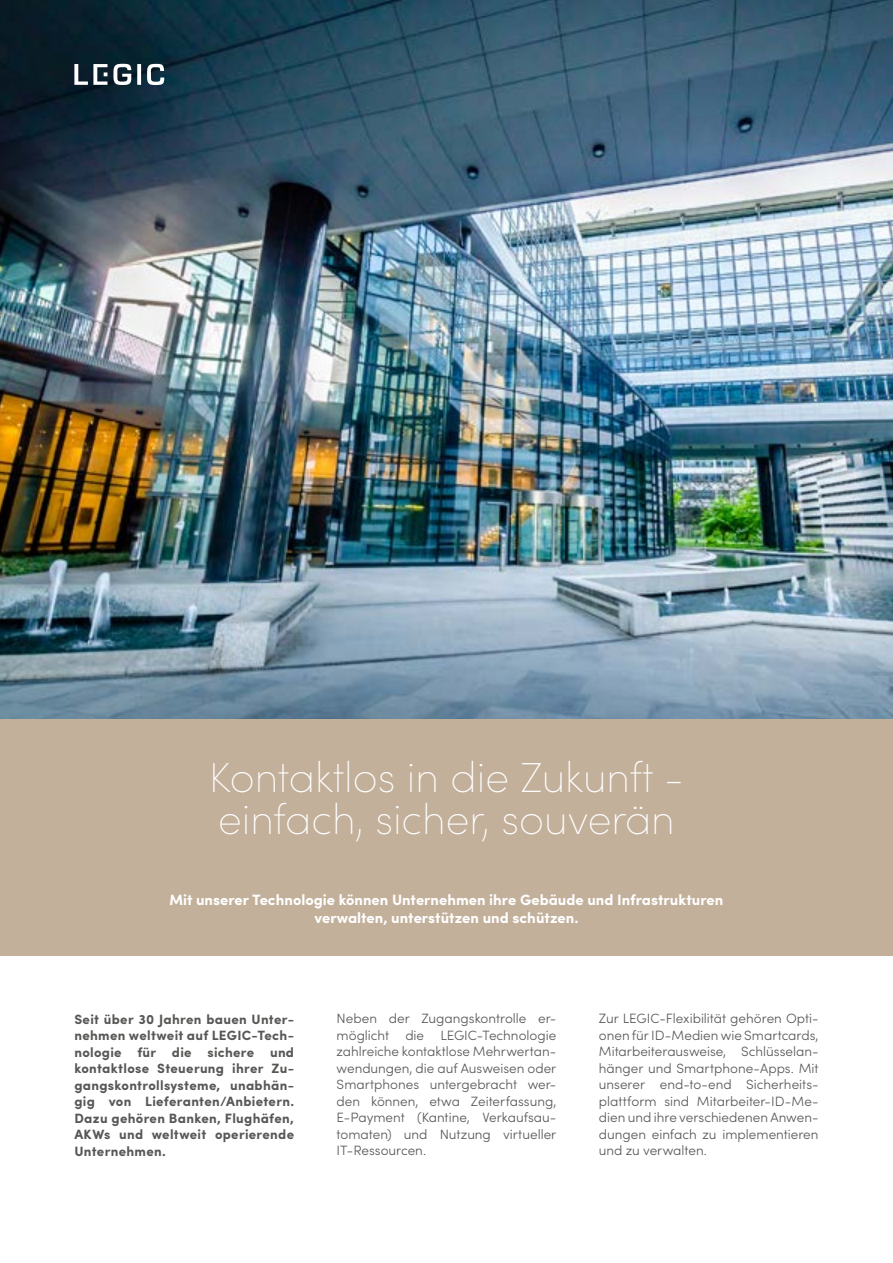
<style>
.page{position:relative;width:893px;height:1263px;background:#fff}
.page>*{position:absolute;margin:0;border:0;box-sizing:border-box;transform-origin:0 0}
.t1{font:200 42px/42px "Sofia Pro";color:#fff}
.t2{font:700 15px/18px "Sofia Pro";color:#fff;text-align:center}
.t3{font:300 13.5px/16.5px "Sofia Pro";color:#575756;text-align:justify}
.t4{font:700 13.5px/16.5px "Sofia Pro";letter-spacing:.02em;color:#575756;text-align:justify}
</style>
<div class="page">
<img style="left:0;top:0;width:893px;height:719px">
<div style="left:0;top:719px;width:893px;height:236px;background:#c3b09b"></div>
<svg style="left:137px;top:64px;width:4px;height:21px"></svg>
<svg style="left:147px;top:64px;width:17px;height:21px"></svg>
<svg style="left:113px;top:64px;width:18px;height:21px"></svg>
<svg style="left:74px;top:64px;width:33px;height:21px"></svg>
<h1 class="t1" style="left:209px;top:754px;width:477px">Kontaktlos in die Zukunft - einfach, sicher, souverän</h1>
<p class="t2" style="left:170px;top:890px;width:555px">Mit unserer Technologie können Unternehmen ihre Gebäude und Infrastrukturen verwalten, unterstützen und schützen.</p>
<p class="t4" style="left:74px;top:1010px;width:221px">Seit über 30 Jahren bauen Unter&shy;nehmen weltweit auf LEGIC-Tech&shy;nologie für die sichere und kontaktlose Steuerung ihrer Zu&shy;gangskontrollsysteme, unabhän&shy;gig von Lieferanten/Anbietern.<br>Dazu gehören Banken, Flughäfen, AKWs und weltweit operierende Unternehmen.</p>
<p class="t3" style="left:337px;top:1009px;width:221px">Neben der Zugangskontrolle er&shy;möglicht die LEGIC-Technologie zahlreiche kontaktlose Mehrwertan&shy;wendungen, die auf Ausweisen oder Smartphones untergebracht wer&shy;den können, etwa Zeiterfassung, E-Payment (Kantine, Verkaufsau&shy;tomaten) und Nutzung virtueller IT-Ressourcen.</p>
<p class="t3" style="left:599px;top:1009px;width:221px">Zur LEGIC-Flexibilität gehören Opti&shy;onen für ID-Medien wie Smartcards, Mitarbeiterausweise, Schlüsselan&shy;hänger und Smartphone-Apps. Mit unserer end-to-end Sicherheits&shy;plattform sind Mitarbeiter-ID-Me&shy;dien und ihre verschiedenen Anwen&shy;dungen einfach zu implementieren und zu verwalten.</p>
</div>
